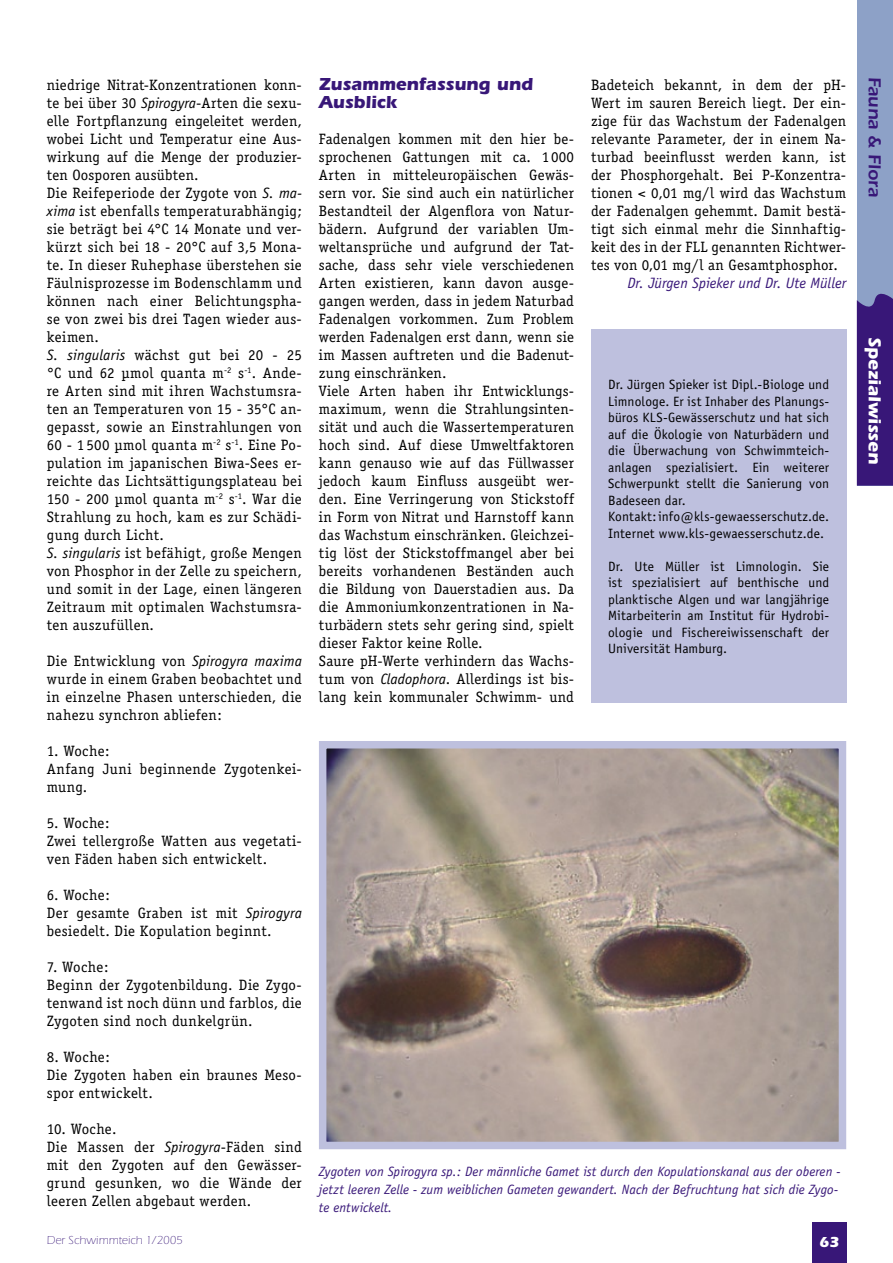
<style>
.page{position:relative;width:893px;height:1263px;background:#fff}
.page>*{position:absolute;margin:0;border:0;box-sizing:border-box;transform-origin:0 0}
.t1{font:700 18px/18px "Itc Eras";color:#381778}
.t2{font:700 18px "Itc Eras";letter-spacing:-.005em;color:#fff}
.t3{font:600 18px "Itc Eras";letter-spacing:-.005em;color:#381778}
.t4{font:15px/18px "Officina Serif";letter-spacing:.02em;color:#000}
.t5{font:italic 15px "Officina Sans";color:#381778}
.t6{font:700 15px "Itc Eras";color:#fff}
.t7{font:13.5px/16.5px "Officina Sans";letter-spacing:.01em;color:#000}
.t8{font:italic 13.5px/18px "Officina Sans";letter-spacing:.005em;color:#381778}
.t9{font:300 12px "Itc Eras";letter-spacing:.01em;color:#381778}
.s1{font-family:"Officina Sans";font-style:italic}
</style>
<div class="page">
<img style="left:328px;top:750px;width:509px;height:390px">
<div style="left:319px;top:741px;width:527px;height:408px;border:8px solid #bec0de"></div>
<div style="left:591px;top:330px;width:255px;height:373px;background:#bec0de"></div>
<div style="left:812px;top:1222px;width:34px;height:41px;background:#381778"></div>
<div style="left:857px;top:0;width:36px;height:486px;background:#8da1c7"></div>
<div style="left:857px;top:293px;width:36px;height:193px;background:#381778"></div>
<p class="t4" style="left:47px;top:76px;width:257px">niedrige Nitrat-Konzentrationen konn&shy;te bei über 30 <span class="s1">Spirogyra</span>-Arten die sexu&shy;elle Fortpflanzung eingeleitet werden, wobei Licht und Temperatur eine Aus&shy;wirkung auf die Menge der produzier&shy;ten Oosporen ausübten.<br>Die Reifeperiode der Zygote von <span class="s1">S. ma&shy;xima</span> ist ebenfalls temperaturabhängig; sie beträgt bei 4°C 14 Monate und ver&shy;kürzt sich bei 18 - 20°C auf 3,5 Mona&shy;te. In dieser Ruhephase überstehen sie Fäulnisprozesse im Bodenschlamm und können nach einer Belichtungspha&shy;se von zwei bis drei Tagen wieder aus&shy;keimen.<br><span class="s1">S. singularis</span> wächst gut bei 20 - 25 °C und 62 µmol quanta m<sup>-2</sup> s<sup>-1</sup>. Ande&shy;re Arten sind mit ihren Wachstumsra&shy;ten an Temperaturen von 15 - 35°C an&shy;gepasst, sowie an Einstrahlungen von 60 - 1 500 µmol quanta m<sup>-2</sup> s<sup>-1</sup>. Eine Po&shy;pulation im japanischen Biwa-Sees er&shy;reichte das Lichtsättigungsplateau bei 150 - 200 µmol quanta m<sup>-2</sup> s<sup>-1</sup>. War die Strahlung zu hoch, kam es zur Schädi&shy;gung durch Licht.<br><span class="s1">S. singularis</span> ist befähigt, große Mengen von Phosphor in der Zelle zu speichern, und somit in der Lage, einen längeren Zeitraum mit optimalen Wachstumsra&shy;ten auszufüllen.</p>
<p class="t4" style="left:47px;top:652px;width:257px;text-align:justify">Die Entwicklung von <span class="s1">Spirogyra maxima </span>wurde in einem Graben beobachtet und in einzelne Phasen unterschieden, die nahezu synchron abliefen:</p>
<p class="t4" style="left:47px;top:742px;width:257px">1. Woche:<br>Anfang Juni beginnende Zygotenkei&shy;mung.</p>
<p class="t4" style="left:47px;top:814px;width:257px">5. Woche:<br>Zwei tellergroße Watten aus vegetati&shy;ven Fäden haben sich entwickelt.</p>
<p class="t4" style="left:47px;top:886px;width:257px">6. Woche:<br>Der gesamte Graben ist mit <span class="s1">Spirogyra </span>besiedelt. Die Kopulation beginnt.</p>
<p class="t4" style="left:47px;top:958px;width:257px">7. Woche:<br>Beginn der Zygotenbildung. Die Zygo&shy;tenwand ist noch dünn und farblos, die<br>Zygoten sind noch dunkelgrün.</p>
<p class="t4" style="left:47px;top:1048px;width:257px">8. Woche:<br>Die Zygoten haben ein braunes Meso&shy;spor entwickelt.</p>
<p class="t4" style="left:47px;top:1120px;width:257px">10. Woche.<br>Die Massen der <span class="s1">Spirogyra</span>-Fäden sind mit den Zygoten auf den Gewässer&shy;grund gesunken, wo die Wände der leeren Zellen abgebaut werden.</p>
<p class="t1" style="left:319px;top:75px;width:216px">Zusammenfassung und<br>Ausblick</p>
<p class="t4" style="left:319px;top:130px;width:257px">Fadenalgen kommen mit den hier be&shy;sprochenen Gattungen mit ca. 1 000<br>Arten in mitteleuropäischen Gewäs&shy;sern vor. Sie sind auch ein natürlicher Bestandteil der Algenflora von Natur&shy;bädern. Aufgrund der variablen Um&shy;weltansprüche und aufgrund der Tat&shy;sache, dass sehr viele verschiedenen Arten existieren, kann davon ausge&shy;gangen werden, dass in jedem Naturbad Fadenalgen vorkommen. Zum Problem werden Fadenalgen erst dann, wenn sie im Massen auftreten und die Badenut&shy;zung einschränken.<br>Viele Arten haben ihr Entwicklungs&shy;maximum, wenn die Strahlungsinten&shy;sität und auch die Wassertemperaturen hoch sind. Auf diese Umweltfaktoren kann genauso wie auf das Füllwasser jedoch kaum Einfluss ausgeübt wer&shy;den. Eine Verringerung von Stickstoff in Form von Nitrat und Harnstoff kann das Wachstum einschränken. Gleichzei&shy;tig löst der Stickstoffmangel aber bei bereits vorhandenen Beständen auch die Bildung von Dauerstadien aus. Da die Ammoniumkonzentrationen in Na&shy;turbädern stets sehr gering sind, spielt dieser Faktor keine Rolle.<br>Saure pH-Werte verhindern das Wachs&shy;tum von <span class="s1">Cladophora</span>. Allerdings ist bis&shy;lang kein kommunaler Schwimm- und</p>
<p class="t4" style="left:591px;top:76px;width:257px;text-align:justify">Badeteich bekannt, in dem der pH-Wert im sauren Bereich liegt. Der ein&shy;zige für das Wachstum der Fadenalgen relevante Parameter, der in einem Na&shy;turbad beeinflusst werden kann, ist der Phosphorgehalt. Bei P-Konzentra&shy;tionen &lt; 0,01 mg/l wird das Wachstum der Fadenalgen gehemmt. Damit bestä&shy;tigt sich einmal mehr die Sinnhaftig&shy;keit des in der FLL genannten Richtwer&shy;tes von 0,01 mg/l an Gesamtphosphor.</p>
<p class="t5" style="left:627px;top:274px;width:220px">Dr. Jürgen Spieker und Dr. Ute Müller</p>
<p class="t7" style="left:608px;top:376px;width:223px">Dr. Jürgen Spieker ist Dipl.-Biologe und Limnologe. Er ist Inhaber des Planungs&shy;büros KLS-Gewässerschutz und hat sich auf die Ökologie von Naturbädern und die Überwachung von Schwimmteich&shy;anlagen spezialisiert. Ein weiterer Schwerpunkt stellt die Sanierung von Badeseen dar.<br>Kontakt: info@kls-gewaesserschutz.de.<br>Internet www.kls-gewaesserschutz.de.</p>
<p class="t7" style="left:608px;top:558px;width:223px;text-align:justify">Dr. Ute Müller ist Limnologin. Sie ist spezialisiert auf benthische und planktische Algen und war langjährige Mitarbeiterin am Institut für Hydrobi&shy;ologie und Fischereiwissenschaft der Universität Hamburg.</p>
<p class="t8" style="left:319px;top:1162px;width:523px">Zygoten von Spirogyra sp.: Der männliche Gamet ist durch den Kopulationskanal aus der oberen - jetzt leeren Zelle - zum weiblichen Gameten gewandert. Nach der Befruchtung hat sich die Zygo&shy;te entwickelt.</p>
<p class="t9" style="left:47px;top:1234px;width:138px">Der Schwimmteich 1/2005</p>
<p class="t6" style="left:819px;top:1233px;width:22px">63</p>
<p class="t3" style="left:885px;top:77px;width:122px;rotate:90deg">Fauna &amp; Flora</p>
<p class="t2" style="left:885px;top:337px;width:129px;rotate:90deg">Spezialwissen</p>
</div>
